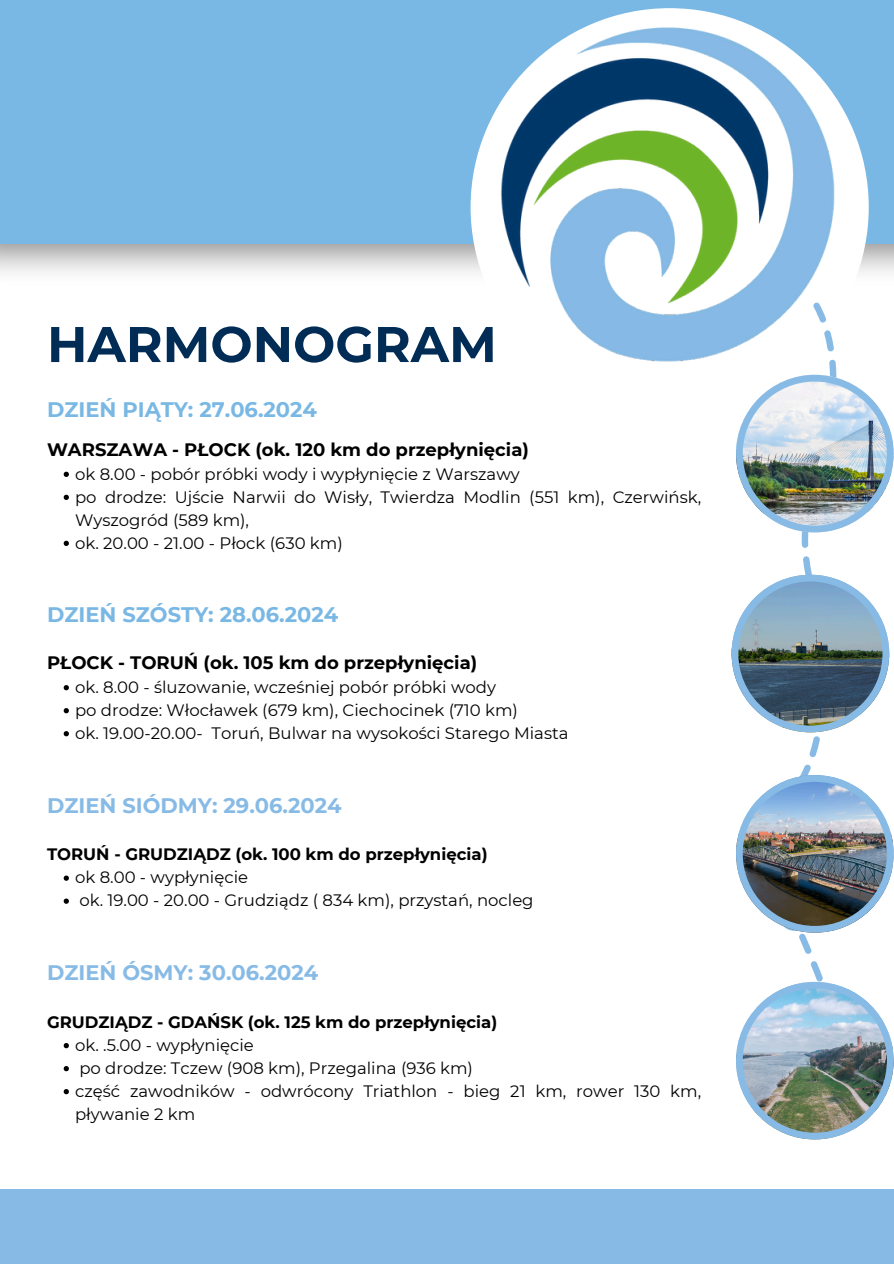
<style>
.page{position:relative;width:894px;height:1264px;background:#fff}
.page>*{position:absolute;margin:0;border:0;box-sizing:border-box;transform-origin:0 0}
.t1{font:700 49.95px "Montserrat";color:#002c56}
.t2{font:700 21px "Montserrat";color:#79b8e4}
.t3{font:700 21px "Montserrat";color:#87bbe6}
.t4{font:700 18px "Montserrat";color:#000}
.t5{font:16.5px/23px "Montserrat";color:#000}
.t6{font:700 16.5px "Montserrat";color:#000}
</style>
<div class="page">
<div style="left:0;top:0;width:893px;height:244px;background:#79b8e4"></div>
<div style="left:470px;top:8px;width:398px;height:398px;background:#fff;border-radius:50%"></div>
<img style="left:479px;top:17px;width:380px;height:380px;border-radius:50%">
<div style="left:0;top:1188px;width:893px;height:75px;background:#87bbe6"></div>
<svg style="left:64px;top:471px;width:5px;height:6px"></svg>
<svg style="left:64px;top:494px;width:5px;height:6px"></svg>
<svg style="left:64px;top:540px;width:5px;height:6px"></svg>
<svg style="left:64px;top:685px;width:5px;height:5px"></svg>
<svg style="left:64px;top:708px;width:5px;height:5px"></svg>
<svg style="left:64px;top:731px;width:5px;height:5px"></svg>
<svg style="left:64px;top:875px;width:5px;height:5px"></svg>
<svg style="left:64px;top:898px;width:5px;height:5px"></svg>
<svg style="left:64px;top:1043px;width:5px;height:5px"></svg>
<svg style="left:64px;top:1066px;width:5px;height:5px"></svg>
<svg style="left:64px;top:1089px;width:5px;height:5px"></svg>
<svg style="left:813px;top:302px;width:13px;height:21px"></svg>
<svg style="left:824px;top:330px;width:9px;height:21px"></svg>
<img style="left:735px;top:359px;width:158px;height:189px">
<svg style="left:731px;top:556px;width:157px;height:201px"></svg>
<img style="left:736px;top:764px;width:157px;height:190px">
<img style="left:736px;top:961px;width:157px;height:178px">
<p class="t1" style="left:47px;top:314px;width:451px">HARMONOGRAM</p>
<p class="t2" style="left:47px;top:397px;width:271px">DZIEŃ PIĄTY: 27.06.2024</p>
<h1 class="t4" style="left:47px;top:438px;width:483px">WARSZAWA - PŁOCK (ok. 120 km do przepłynięcia)</h1>
<p class="t5" style="left:75px;top:462px;width:446px">ok 8.00 - pobór próbki wody i wypłynięcie z Warszawy</p>
<h2 class="t5" style="left:75px;top:485px;width:627px">po drodze: Ujście Narwii do Wisły, Twierdza Modlin (551 km), Czerwińsk,<br>Wyszogród (589 km),</h2>
<h3 class="t5" style="left:75px;top:531px;width:269px">ok. 20.00 - 21.00 - Płock (630 km)</h3>
<p class="t2" style="left:47px;top:602px;width:292px">DZIEŃ SZÓSTY: 28.06.2024</p>
<p class="t4" style="left:47px;top:652px;width:431px">PŁOCK - TORUŃ (ok. 105 km do przepłynięcia)</p>
<p class="t5" style="left:75px;top:675px;width:422px">ok. 8.00 - śluzowanie, wcześniej pobór próbki wody</p>
<h2 class="t5" style="left:75px;top:698px;width:444px">po drodze: Włocławek (679 km), Ciechocinek (710 km)</h2>
<h3 class="t5" style="left:75px;top:721px;width:495px">ok. 19.00-20.00- Toruń, Bulwar na wysokości Starego Miasta</h3>
<p class="t3" style="left:47px;top:792px;width:296px">DZIEŃ SIÓDMY: 29.06.2024</p>
<p class="t6" style="left:47px;top:844px;width:442px">TORUŃ - GRUDZIĄDZ (ok. 100 km do przepłynięcia)</p>
<p class="t5" style="left:75px;top:866px;width:174px">ok 8.00 - wypłynięcie</p>
<h2 class="t5" style="left:79px;top:889px;width:455px">ok. 19.00 - 20.00 - Grudziądz ( 834 km), przystań, nocleg</h2>
<h3 class="t3" style="left:47px;top:960px;width:272px">DZIEŃ ÓSMY: 30.06.2024</h3>
<p class="t6" style="left:47px;top:1011px;width:451px">GRUDZIĄDZ - GDAŃSK (ok. 125 km do przepłynięcia)</p>
<p class="t5" style="left:75px;top:1033px;width:180px">ok. .5.00 - wypłynięcie</p>
<h2 class="t5" style="left:79px;top:1056px;width:395px">po drodze: Tczew (908 km), Przegalina (936 km)</h2>
<h3 class="t5" style="left:75px;top:1079px;width:627px">część zawodników - odwrócony Triathlon - bieg 21 km, rower 130 km, pływanie 2 km</h3>
</div>
